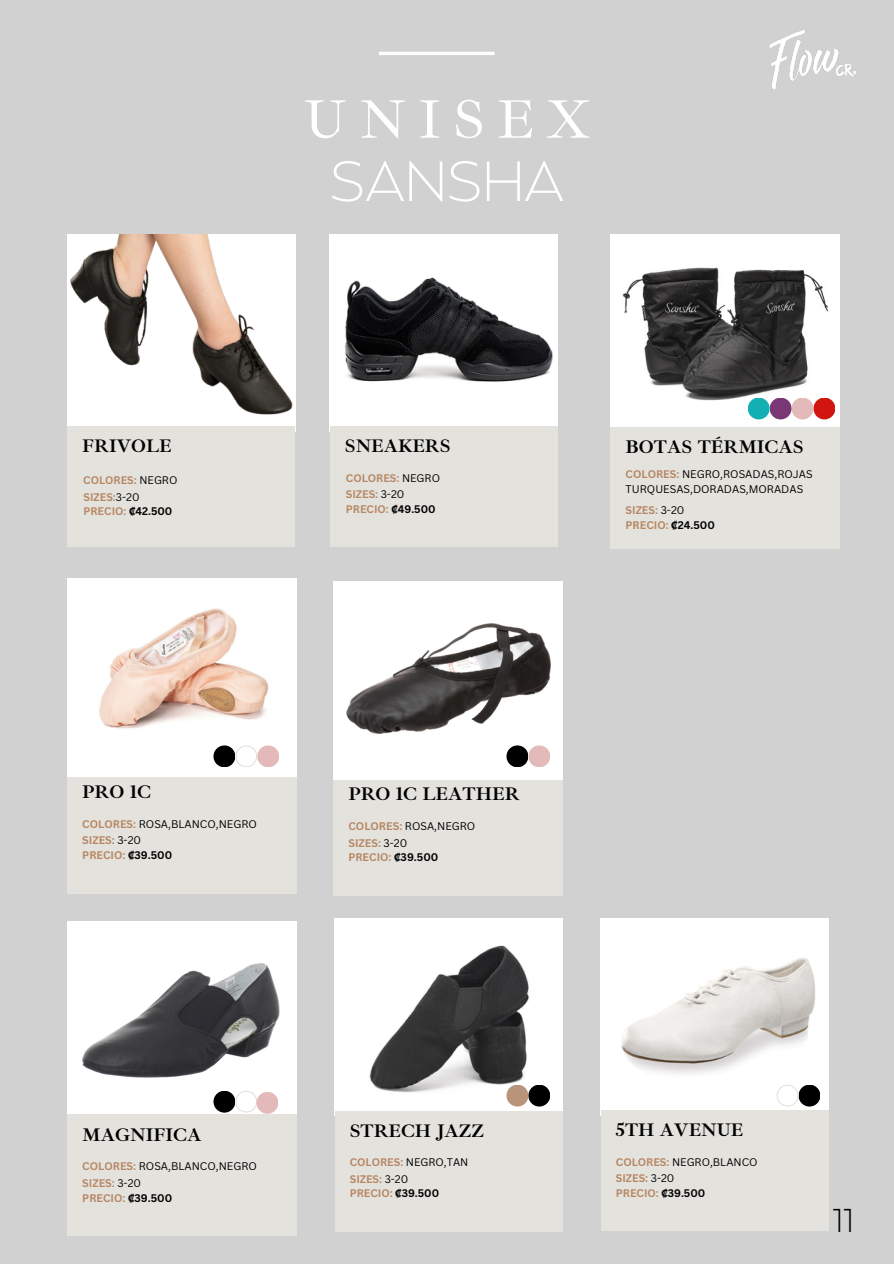
<style>
.page{position:relative;width:894px;height:1264px;background:#fff}
.page>*{position:absolute;margin:0;border:0;box-sizing:border-box;transform-origin:0 0}
.t1{font:200 56.4px "Balgin";color:#fff}
.t2{font:55.35px "Ibarra Real Nova";letter-spacing:.215em;color:#fff}
.t3{font:200 33px "Balgin";color:#000}
.t4{font:700 18.75px "Ibarra Real Nova";color:#000}
.t5{font:700 18.6px "Ibarra Real Nova";color:#000}
.t6{font:10.8px/16.8px "Canva Sans";color:#000}
.t7{font:700 10.8px/14.4px "Canva Sans";color:#b68763}
.t8{font:700 10.65px/16.6px "Canva Sans";color:#b68763}
.t9{font:10.65px/16.6px "Canva Sans";color:#000}
.s1{font-weight:400;color:#000}
.s2{font-family:"Noto Sans";color:#000}
.s3{color:#000}
.s4{font-weight:700;color:#b68763}
</style>
<div class="page">
<div style="left:0;top:0;width:893px;height:1263px;background:#d1d1d1"></div>
<hr style="left:379px;top:52px;width:115px;height:3px;background:#fff">
<img style="left:769px;top:30px;width:87px;height:60px">
<div style="left:67px;top:426px;width:228px;height:121px;background:#e4e2dd"></div>
<div style="left:329px;top:234px;width:228px;height:197px;background:#fff"></div>
<div style="left:329px;top:426px;width:228px;height:121px;background:#e4e2dd"></div>
<img style="left:345px;top:277px;width:208px;height:105px">
<div style="left:67px;top:771px;width:229px;height:122px;background:#e4e2dd"></div>
<div style="left:610px;top:234px;width:229px;height:198px;background:#fff"></div>
<div style="left:610px;top:427px;width:229px;height:122px;background:#e4e2dd"></div>
<img style="left:622px;top:267px;width:205px;height:138px">
<img style="left:67px;top:234px;width:229px;height:198px">
<div style="left:67px;top:921px;width:229px;height:198px;background:#fff"></div>
<div style="left:67px;top:1114px;width:229px;height:121px;background:#e4e2dd"></div>
<img style="left:82px;top:963px;width:197px;height:114px">
<div style="left:334px;top:918px;width:228px;height:197px;background:#fff"></div>
<div style="left:334px;top:1110px;width:228px;height:121px;background:#e4e2dd"></div>
<img style="left:369px;top:945px;width:160px;height:147px">
<div style="left:600px;top:918px;width:228px;height:197px;background:#fff"></div>
<div style="left:600px;top:1110px;width:228px;height:121px;background:#e4e2dd"></div>
<img style="left:621px;top:958px;width:199px;height:134px">
<div style="left:333px;top:774px;width:229px;height:121px;background:#e4e2dd"></div>
<div style="left:813px;top:397px;width:22px;height:22px;background:#d11610;border-radius:50%"></div>
<div style="left:791px;top:397px;width:22px;height:22px;background:#e3bab9;border-radius:50%"></div>
<div style="left:769px;top:397px;width:22px;height:22px;background:#7a3776;border-radius:50%"></div>
<div style="left:747px;top:397px;width:22px;height:22px;background:#13b0b3;border-radius:50%"></div>
<div style="left:67px;top:578px;width:229px;height:199px;background:#fff"></div>
<img style="left:99px;top:608px;width:180px;height:159px">
<div style="left:257px;top:745px;width:22px;height:22px;background:#e3bab9;border-radius:50%"></div>
<div style="left:235px;top:745px;width:22px;height:22px;background:#e6e4df;border-radius:50%"></div>
<svg style="left:235px;top:745px;width:22px;height:21px"></svg>
<div style="left:213px;top:745px;width:22px;height:22px;background:#000;border-radius:50%"></div>
<div style="left:333px;top:581px;width:229px;height:198px;background:#fff"></div>
<img style="left:347px;top:623px;width:203px;height:110px">
<div style="left:528px;top:745px;width:22px;height:22px;background:#e3bab9;border-radius:50%"></div>
<div style="left:506px;top:745px;width:22px;height:22px;background:#000;border-radius:50%"></div>
<div style="left:528px;top:1084px;width:22px;height:22px;background:#000;border-radius:50%"></div>
<div style="left:506px;top:1084px;width:22px;height:22px;background:#b8957a;border-radius:50%"></div>
<div style="left:798px;top:1084px;width:22px;height:22px;background:#000;border-radius:50%"></div>
<div style="left:776px;top:1084px;width:22px;height:22px;background:#eae8e4;border-radius:50%"></div>
<svg style="left:776px;top:1084px;width:21px;height:22px"></svg>
<div style="left:213px;top:1090px;width:22px;height:22px;background:#000;border-radius:50%"></div>
<svg style="left:235px;top:1091px;width:22px;height:21px"></svg>
<div style="left:256px;top:1091px;width:22px;height:22px;background:#e3bab9;border-radius:50%"></div>
<h3 class="t5" style="left:82px;top:434px;width:91px">FRIVOLE</h3>
<p class="t8" style="left:83px;top:472px;width:96px">COLORES: <span class="s1">NEGRO<br></span>SIZES:<span class="s1">3-20</span></p>
<p class="t8" style="left:83px;top:502px;width:90px">PRECIO: <span class="s2">₡</span><span class="s3">42.500</span></p>
<h2 class="t2" style="left:303px;top:85px;width:288px">UNISEX</h2>
<h1 class="t1" style="left:329px;top:159px;width:236px">SANSHA</h1>
<h3 class="t5" style="left:345px;top:434px;width:107px">SNEAKERS</h3>
<p class="t8" style="left:346px;top:469px;width:96px">COLORES: <span class="s1">NEGRO<br></span>SIZES: <span class="s1">3-20</span></p>
<p class="t8" style="left:346px;top:500px;width:91px">PRECIO: <span class="s2">₡</span><span class="s3">49.500</span></p>
<h3 class="t4" style="left:625px;top:435px;width:180px">BOTAS TÉRMICAS</h3>
<p class="t6" style="left:625px;top:467px;width:188px;line-height:14.4px"><span class="s4">COLORES:</span> NEGRO,ROSADAS,ROJAS<br>TURQUESAS,DORADAS,MORADAS</p>
<p class="t7" style="left:625px;top:503px;width:91px">SIZES: <span class="s1">3-20<br></span>PRECIO: <span class="s2">₡</span><span class="s3">24.500</span></p>
<h3 class="t4" style="left:82px;top:780px;width:70px">PRO 1C</h3>
<p class="t6" style="left:82px;top:815px;width:176px"><span class="s4">COLORES:</span> ROSA,BLANCO,NEGRO<br><span class="s4">SIZES:</span> 3-20</p>
<p class="t7" style="left:82px;top:847px;width:91px">PRECIO: <span class="s2">₡</span><span class="s3">39.500</span></p>
<h3 class="t4" style="left:348px;top:782px;width:172px">PRO 1C LEATHER</h3>
<p class="t7" style="left:348px;top:817px;width:128px;line-height:16.8px">COLORES: <span class="s1">ROSA,NEGRO<br></span>SIZES: <span class="s1">3-20</span></p>
<p class="t7" style="left:348px;top:849px;width:91px">PRECIO: <span class="s2">₡</span><span class="s3">39.500</span></p>
<h3 class="t4" style="left:82px;top:1122px;width:121px">MAGNIFICA</h3>
<p class="t6" style="left:82px;top:1157px;width:176px"><span class="s4">COLORES:</span> ROSA,BLANCO,NEGRO<br><span class="s4">SIZES:</span> 3-20</p>
<p class="t7" style="left:82px;top:1190px;width:91px">PRECIO: <span class="s2">₡</span><span class="s3">39.500</span></p>
<h3 class="t5" style="left:350px;top:1118px;width:135px">STRECH JAZZ</h3>
<p class="t8" style="left:350px;top:1153px;width:120px">COLORES: <span class="s1">NEGRO,TAN<br></span>SIZES: <span class="s1">3-20</span></p>
<p class="t8" style="left:350px;top:1184px;width:91px">PRECIO: <span class="s2">₡</span><span class="s3">39.500</span></p>
<h3 class="t5" style="left:615px;top:1118px;width:129px">5TH AVENUE</h3>
<p class="t9" style="left:615px;top:1153px;width:143px"><span class="s4">COLORES:</span> NEGRO,BLANCO<br><span class="s4">SIZES:</span> 3-20</p>
<p class="t8" style="left:615px;top:1184px;width:91px">PRECIO: <span class="s2">₡</span><span class="s3">39.500</span></p>
<h3 class="t3" style="left:832px;top:1206px;width:22px">11</h3>
</div>
